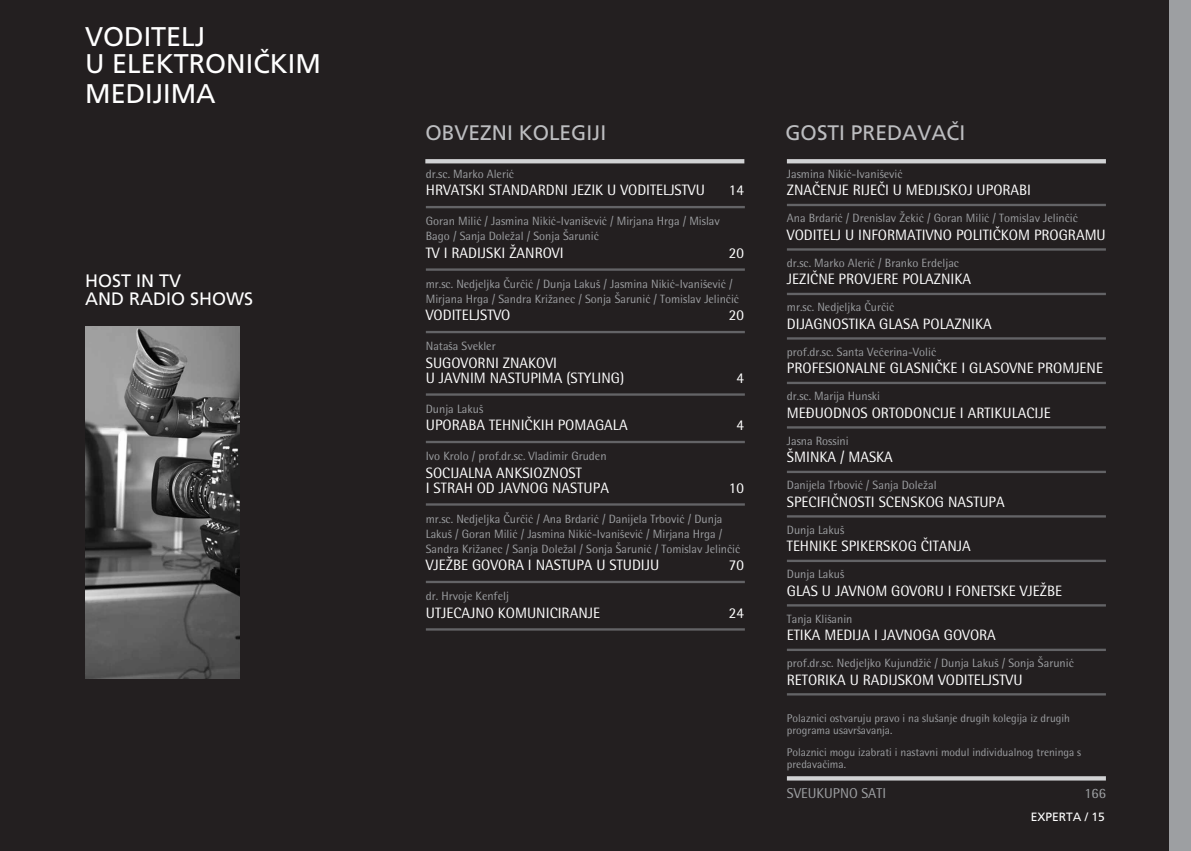
<style>
.page{position:relative;width:1191px;height:851px;background:#fff}
.page>*{position:absolute;margin:0;border:0;box-sizing:border-box;transform-origin:0 0}
.t1{font:27px/27px "Frutiger Roman";color:#fff}
.t2{font:21px "Frutiger Roman";color:#bcbdc0}
.t3{font:18px/18px "Frutiger Roman";color:#fff}
.t4{font:15px "Rotis Semi Sans";color:#fff}
.t5{font:14.25px "Rotis Semi Sans";color:#9d9fa2}
.t6{font:12px/15px "Rotis Semi Sans";color:#9d9fa2}
.t7{font:12px "Frutiger Roman";color:#fff}
.t8{font:11.25px/12px "Rotis Semi Sans";color:#9d9fa2}
</style>
<div class="page">
<div style="left:0;top:0;width:1191px;height:850px;background:#231f20"></div>
<div style="left:1169px;top:0;width:22px;height:850px;background:#9d9fa2"></div>
<svg style="left:425px;top:159px;width:319px;height:4px"></svg>
<svg style="left:787px;top:159px;width:319px;height:4px"></svg>
<img style="left:85px;top:327px;width:154px;height:351px">
<svg style="left:787px;top:776px;width:319px;height:4px"></svg>
<hr style="left:426px;top:206px;width:319px;height:2px;background:#636366">
<hr style="left:426px;top:268px;width:319px;height:3px;background:#636366">
<hr style="left:426px;top:331px;width:319px;height:2px;background:#636366">
<hr style="left:426px;top:393px;width:319px;height:2px;background:#636366">
<hr style="left:426px;top:441px;width:319px;height:2px;background:#636366">
<hr style="left:426px;top:503px;width:319px;height:2px;background:#636366">
<hr style="left:426px;top:580px;width:319px;height:3px;background:#636366">
<hr style="left:426px;top:628px;width:319px;height:2px;background:#636366">
<hr style="left:787px;top:204px;width:319px;height:2px;background:#636366">
<hr style="left:787px;top:248px;width:319px;height:2px;background:#636366">
<hr style="left:787px;top:293px;width:319px;height:2px;background:#636366">
<hr style="left:787px;top:337px;width:319px;height:2px;background:#636366">
<hr style="left:787px;top:381px;width:319px;height:3px;background:#636366">
<hr style="left:787px;top:426px;width:319px;height:2px;background:#636366">
<hr style="left:787px;top:470px;width:319px;height:3px;background:#636366">
<hr style="left:787px;top:515px;width:319px;height:2px;background:#636366">
<hr style="left:787px;top:559px;width:319px;height:3px;background:#636366">
<hr style="left:787px;top:604px;width:319px;height:2px;background:#636366">
<hr style="left:787px;top:648px;width:319px;height:3px;background:#636366">
<hr style="left:787px;top:693px;width:319px;height:2px;background:#636366">
<h1 class="t1" style="left:85px;top:23px;width:237px">VODITELJ<br>U ELEKTRONI»KIM</h1>
<h1 class="t1" style="left:85px;top:80px;width:132px">MEDIJIMA</h1>
<h3 class="t3" style="left:85px;top:271px;width:169px">HOST IN TV<br>AND RADIO SHOWS</h3>
<h2 class="t2" style="left:425px;top:120px;width:182px">OBVEZNI KOLEGIJI</h2>
<h2 class="t2" style="left:785px;top:120px;width:181px">GOSTI PREDAVA»I</h2>
<p class="t6" style="left:426px;top:166px;width:90px">dr.sc. Marko Alerić</p>
<p class="t4" style="left:426px;top:181px;width:17px">Hrvatski</p>
<p class="t4" style="left:489px;top:181px;width:9px">standardni</p>
<p class="t4" style="left:572px;top:181px;width:8px">jezik</p>
<p class="t4" style="left:607px;top:181px;width:22px">u voditeljstvu</p>
<p class="t4" style="left:729px;top:181px;width:17px">14</p>
<p class="t6" style="left:426px;top:213px;width:295px">Goran Milić / Jasmina Nikić-Ivanišević / Mirjana Hrga / Mislav<br>Bago / Sanja Doležal / Sonja Šarunić</p>
<p class="t4" style="left:426px;top:244px;width:34px">TV i radijski</p>
<p class="t4" style="left:509px;top:244px;width:9px">žanrovi</p>
<p class="t4" style="left:729px;top:244px;width:17px">20</p>
<p class="t6" style="left:426px;top:276px;width:315px">mr.sc. Nedjeljka Čurčić / Dunja Lakuš / Jasmina Nikić-Ivanišević /<br>Mirjana Hrga / Sandra Križanec / Sonja Šarunić / Tomislav Jelinčić</p>
<p class="t4" style="left:426px;top:306px;width:16px">Voditeljstvo</p>
<p class="t4" style="left:729px;top:306px;width:17px">20</p>
<p class="t6" style="left:426px;top:338px;width:71px">Nataša Svekler</p>
<p class="t4" style="left:426px;top:354px;width:17px">Sugovorni</p>
<p class="t4" style="left:503px;top:354px;width:9px">znakovi</p>
<p class="t4" style="left:426px;top:369px;width:22px">u javnim</p>
<p class="t4" style="left:490px;top:369px;width:9px">nastupima</p>
<p class="t4" style="left:566px;top:369px;width:33px">(Styling</p>
<p class="t4" style="left:620px;top:369px;width:6px">)</p>
<p class="t4" style="left:736px;top:369px;width:9px">4</p>
<p class="t6" style="left:426px;top:401px;width:59px">Dunja Lakuš</p>
<p class="t4" style="left:426px;top:416px;width:19px">Uporaba</p>
<p class="t4" style="left:489px;top:416px;width:9px">tehničkih</p>
<p class="t4" style="left:558px;top:416px;width:10px">pomagala</p>
<p class="t4" style="left:736px;top:416px;width:9px">4</p>
<p class="t6" style="left:426px;top:448px;width:182px">Ivo Krolo / prof.dr.sc. Vladimir Gruden</p>
<p class="t4" style="left:426px;top:463px;width:16px">Socijalna</p>
<p class="t4" style="left:496px;top:463px;width:9px">anksioznost</p>
<p class="t4" style="left:426px;top:478px;width:17px">i strah</p>
<p class="t4" style="left:477px;top:478px;width:32px">od javnog</p>
<p class="t4" style="left:552px;top:478px;width:9px">nastupa</p>
<p class="t4" style="left:729px;top:478px;width:17px">10</p>
<p class="t6" style="left:426px;top:511px;width:316px">mr.sc. Nedjeljka Čurčić / Ana Brdarić / Danijela Trbović / Dunja<br>Lakuš / Goran Milić / Jasmina Nikić-Ivanišević / Mirjana Hrga /<br>Sandra Križanec / Sanja Doležal / Sonja Šarunić / Tomislav Jelinčić</p>
<p class="t4" style="left:426px;top:556px;width:16px">Vježbe</p>
<p class="t4" style="left:472px;top:556px;width:10px">govora</p>
<p class="t4" style="left:528px;top:556px;width:17px">i nastupa</p>
<p class="t4" style="left:596px;top:556px;width:21px">u studiju</p>
<p class="t4" style="left:729px;top:556px;width:17px">70</p>
<p class="t6" style="left:426px;top:588px;width:85px">dr. Hrvoje Kenfelj</p>
<p class="t4" style="left:426px;top:603px;width:18px">Utjecajno</p>
<p class="t4" style="left:498px;top:603px;width:9px">komuniciranje</p>
<p class="t4" style="left:729px;top:603px;width:17px">24</p>
<p class="t6" style="left:787px;top:166px;width:117px">Jasmina Nikić-Ivanišević</p>
<p class="t4" style="left:787px;top:181px;width:16px">Značenje</p>
<p class="t4" style="left:853px;top:181px;width:7px">riječi</p>
<p class="t4" style="left:893px;top:181px;width:22px">u medijskoj</p>
<p class="t4" style="left:976px;top:181px;width:9px">uporabi</p>
<p class="t6" style="left:787px;top:210px;width:292px">Ana Brdarić / Drenislav Žekić / Goran Milić / Tomislav Jelinčić</p>
<p class="t4" style="left:787px;top:226px;width:16px">Voditelj</p>
<p class="t4" style="left:845px;top:226px;width:22px">u informativno</p>
<p class="t4" style="left:956px;top:226px;width:9px">političkom</p>
<p class="t4" style="left:1034px;top:226px;width:10px">programu</p>
<p class="t6" style="left:787px;top:255px;width:174px">dr.sc. Marko Alerić / Branko Erdeljac</p>
<p class="t4" style="left:787px;top:270px;width:14px">Jezične</p>
<p class="t4" style="left:838px;top:270px;width:9px">provjere</p>
<p class="t4" style="left:902px;top:270px;width:9px">polaznika</p>
<p class="t6" style="left:787px;top:299px;width:109px">mr.sc. Nedjeljka Čurčić</p>
<p class="t4" style="left:787px;top:315px;width:17px">Dijagnostika</p>
<p class="t4" style="left:879px;top:315px;width:9px">glasa</p>
<p class="t4" style="left:923px;top:315px;width:9px">polaznika</p>
<p class="t6" style="left:787px;top:344px;width:151px">prof.dr.sc. Santa Večerina-Volić</p>
<p class="t4" style="left:787px;top:359px;width:16px">Profesionalne</p>
<p class="t4" style="left:890px;top:359px;width:9px">glasničke</p>
<p class="t4" style="left:961px;top:359px;width:17px">i glasovne</p>
<p class="t4" style="left:1037px;top:359px;width:9px">promjene</p>
<p class="t6" style="left:787px;top:388px;width:95px">dr.sc. Marija Hunski</p>
<p class="t4" style="left:787px;top:404px;width:38px">Međuodnos</p>
<p class="t4" style="left:871px;top:404px;width:9px">ortodoncije</p>
<p class="t4" style="left:960px;top:404px;width:16px">i artikulacije</p>
<p class="t6" style="left:787px;top:433px;width:63px">Jasna Rossini</p>
<p class="t4" style="left:787px;top:448px;width:17px">Šminka</p>
<p class="t4" style="left:840px;top:448px;width:18px">/ maska</p>
<p class="t6" style="left:787px;top:477px;width:151px">Danijela Trbović / Sanja Doležal</p>
<p class="t4" style="left:787px;top:492px;width:15px">Specifičnosti</p>
<p class="t4" style="left:878px;top:492px;width:9px">scenskog</p>
<p class="t4" style="left:948px;top:492px;width:9px">nastupa</p>
<p class="t6" style="left:787px;top:522px;width:59px">Dunja Lakuš</p>
<p class="t4" style="left:787px;top:537px;width:15px">Tehnike</p>
<p class="t4" style="left:841px;top:537px;width:9px">spikerskog</p>
<p class="t4" style="left:920px;top:537px;width:9px">čitanja</p>
<p class="t6" style="left:787px;top:566px;width:59px">Dunja Lakuš</p>
<p class="t4" style="left:787px;top:581px;width:17px">Glas</p>
<p class="t4" style="left:822px;top:581px;width:23px">u javnom</p>
<p class="t4" style="left:891px;top:581px;width:10px">govoru</p>
<p class="t4" style="left:947px;top:581px;width:23px">i Fonetske</p>
<p class="t4" style="left:1019px;top:581px;width:8px">vježbe</p>
<p class="t6" style="left:787px;top:611px;width:67px">Tanja Klišanin</p>
<p class="t4" style="left:787px;top:626px;width:15px">Etika</p>
<p class="t4" style="left:824px;top:626px;width:9px">medija</p>
<p class="t4" style="left:874px;top:626px;width:18px">i javnoga</p>
<p class="t4" style="left:943px;top:626px;width:10px">govora</p>
<p class="t6" style="left:787px;top:655px;width:288px">prof.dr.sc. Nedjeljko Kujundžić / Dunja Lakuš / Sonja Šarunić</p>
<p class="t4" style="left:787px;top:670px;width:17px">Retorika</p>
<p class="t4" style="left:849px;top:670px;width:22px">u radijskom</p>
<p class="t4" style="left:938px;top:670px;width:8px">voditeljstvu</p>
<p class="t8" style="left:787px;top:711px;width:285px">Polaznici ostvaruju pravo i na slušanje drugih kolegija iz drugih programa usavršavanja.</p>
<p class="t8" style="left:787px;top:745px;width:296px">Polaznici mogu izabrati i nastavni modul individualnog treninga s predavačima.</p>
<p class="t5" style="left:787px;top:785px;width:101px">SVEUKUPNO SATI</p>
<p class="t5" style="left:1084px;top:785px;width:23px">166</p>
<p class="t7" style="left:1030px;top:810px;width:76px">EXPERTA / 15</p>
</div>
